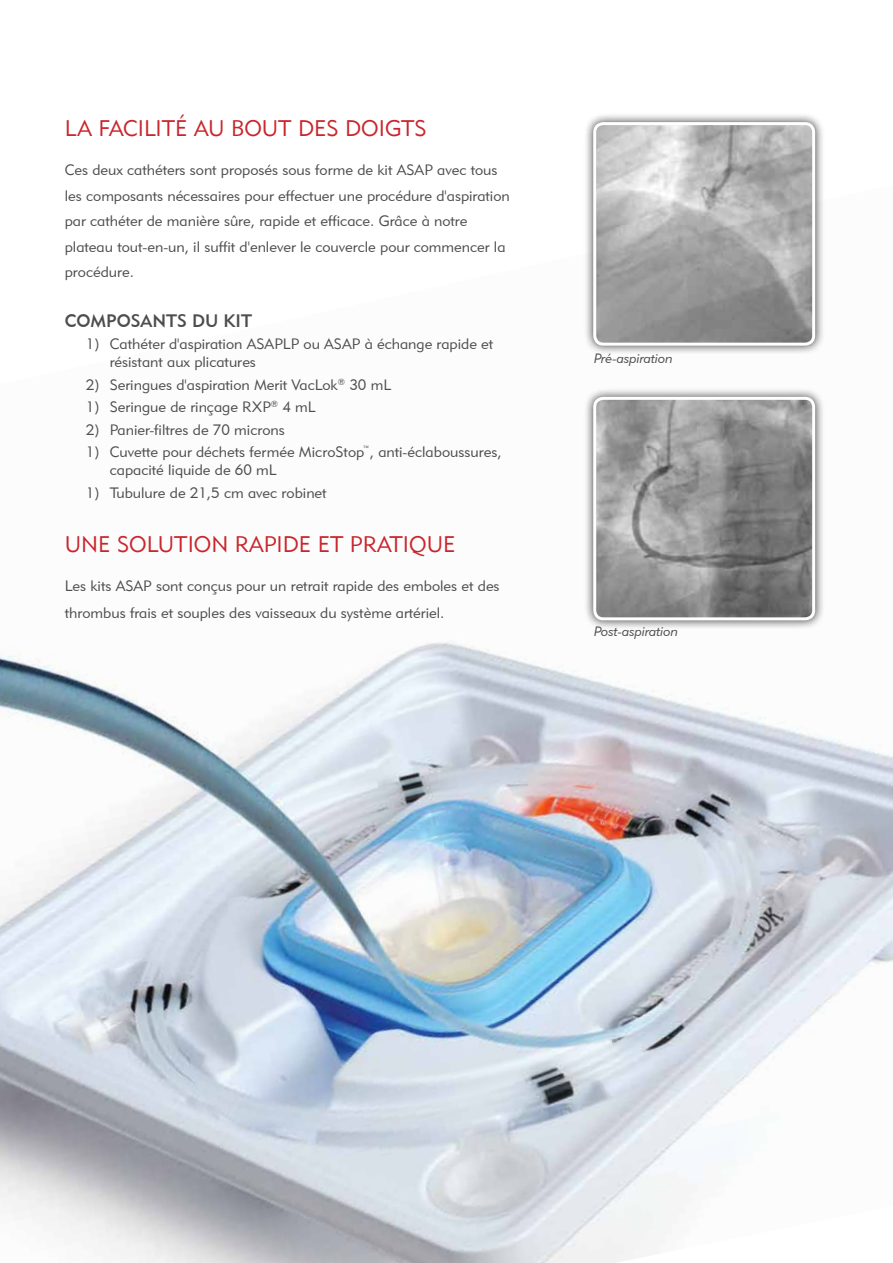
<style>
.page{position:relative;width:893px;height:1263px;background:#fff}
.page>*{position:absolute;margin:0;border:0;box-sizing:border-box;transform-origin:0 0}
.t1{font:22.5px "Geometric 415 BT Lite A";color:#c9252c}
.t2{font:18px "Geometric 415 BT Medium A";color:#4d4d4f}
.t3{font:15px/25.5px "Geometric 415 BT Lite A";color:#4d4d4f}
.t4{font:13.5px "Geometric 415 BT Lite Italic A";color:#4d4d4f}
</style>
<div class="page">
<img style="left:0;top:642px;width:893px;height:621px">
<div style="left:583px;top:112px;width:242px;height:243px;background:#000;opacity:.75"></div>
<img style="left:595px;top:124px;width:219px;height:220px">
<div style="left:593px;top:122px;width:222px;height:224px;border:3px solid #fff;border-radius:9px"></div>
<div style="left:583px;top:387px;width:242px;height:243px;background:#000;opacity:.75"></div>
<img style="left:595px;top:398px;width:219px;height:221px">
<div style="left:593px;top:397px;width:222px;height:223px;border:3px solid #fff;border-radius:9px"></div>
<h1 class="t1" style="left:65px;top:114px;width:363px">LA FACILITÉ AU BOUT DES DOIGTS</h1>
<p class="t3" style="left:65px;top:157px;width:446px">Ces deux cathéters sont proposés sous forme de kit ASAP avec tous les composants nécessaires pour effectuer une procédure d'aspiration par cathéter de manière sûre, rapide et efficace. Grâce à notre plateau tout-en-un, il suffit d'enlever le couvercle pour commencer la procédure.</p>
<p class="t2" style="left:65px;top:309px;width:189px">COMPOSANTS DU KIT</p>
<p class="t3" style="left:110px;top:335px;width:385px;line-height:18px;text-indent:-24px">1) Cathéter d'aspiration ASAPLP ou ASAP à échange rapide et résistant aux plicatures</p>
<p class="t3" style="left:86px;top:371px;width:307px">2) Seringues d'aspiration Merit VacLok<sup>®</sup> 30 mL</p>
<p class="t3" style="left:86px;top:394px;width:231px">1) Seringue de rinçage RXP<sup>®</sup> 4 mL</p>
<p class="t3" style="left:86px;top:416px;width:201px">2) Panier-filtres de 70 microns</p>
<p class="t3" style="left:110px;top:443px;width:393px;line-height:18px;text-indent:-24px">1) Cuvette pour déchets fermée MicroStop<sup>™</sup>, anti-éclaboussures, capacité liquide de 60 mL</p>
<p class="t3" style="left:86px;top:479px;width:242px">1) Tubulure de 21,5 cm avec robinet</p>
<h1 class="t1" style="left:65px;top:530px;width:392px">UNE SOLUTION RAPIDE ET PRATIQUE</h1>
<p class="t3" style="left:65px;top:572px;width:436px;line-height:27px">Les kits ASAP sont conçus pour un retrait rapide des emboles et des thrombus frais et souples des vaisseaux du système artériel.</p>
<p class="t4" style="left:594px;top:349px;width:80px">Pré-aspiration</p>
<p class="t4" style="left:594px;top:623px;width:86px">Post-aspiration</p>
</div>
